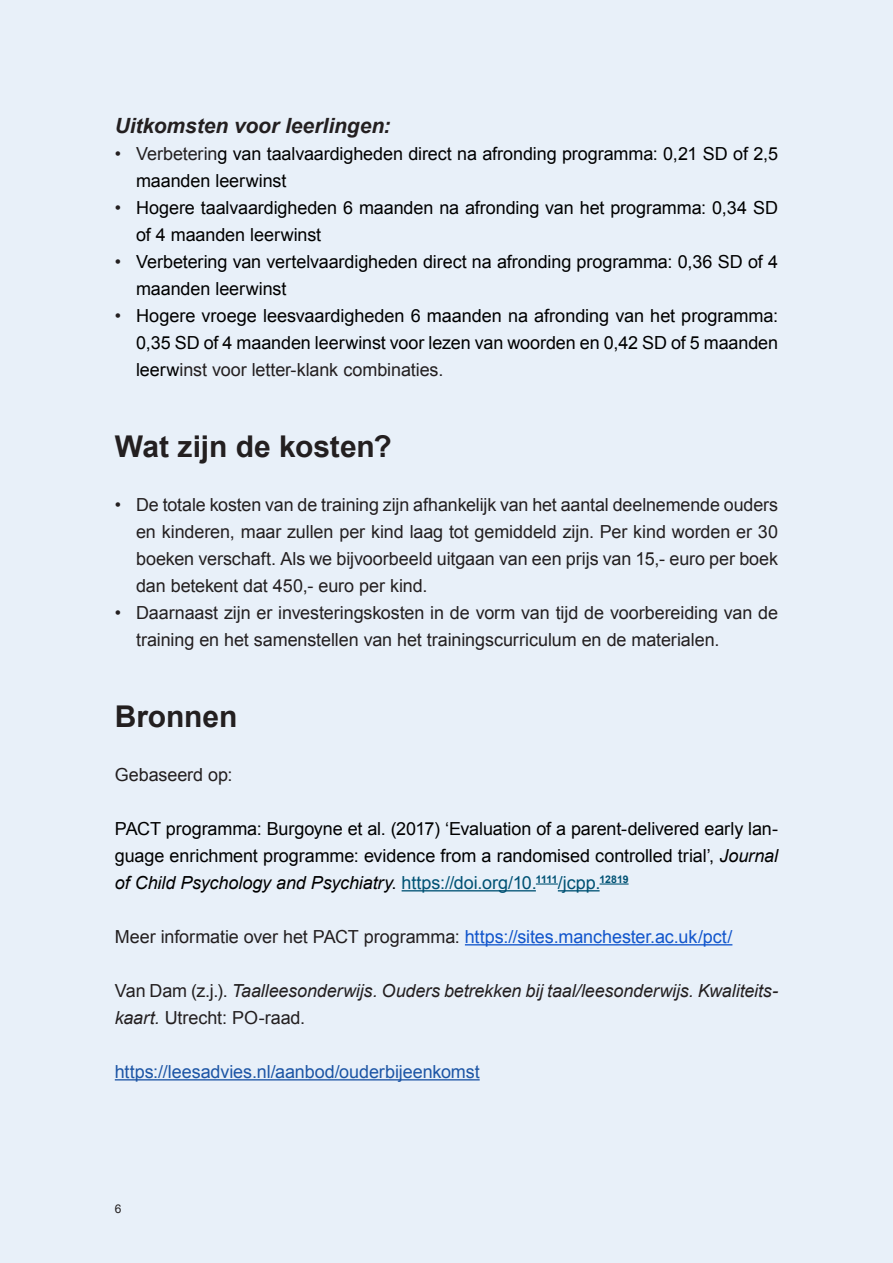
<style>
.page{position:relative;width:893px;height:1263px;background:#e8f0f9}
.page>*{position:absolute;margin:0;border:0;box-sizing:border-box;transform-origin:0 0}
.Subheader_not_number{font:700 30px "Arial";letter-spacing:-.005em;color:#231f20}
.introtext{font:italic 700 21px "Arial";letter-spacing:-.005em;color:#231f20}
.Bibliography{font:18px/27px "Arial";letter-spacing:-.005em;color:#000}
.Bibliography-2{font:18px/27px "Arial";letter-spacing:-.005em;color:#231f20;text-align:justify}
.Bibliography-3{font:italic 18px/27px "Arial";letter-spacing:-.005em;color:#231f20}
.Bibliography-4{font:18px "Arial";letter-spacing:-.005em;color:#1c55a5}
.t1{font:12px "Arial";color:#231f20}
.s1{color:#231f20}
.s2{font-style:italic}
.s3{color:#005274}
.s4{color:#15c}
.s5{font-style:normal}
</style>
<div class="page">
<hr style="left:402px;top:890px;width:134px;height:1px;background:#005274">
<svg style="left:536px;top:883px;width:22px;height:1px"></svg>
<hr style="left:558px;top:890px;width:42px;height:1px;background:#005274">
<svg style="left:600px;top:883px;width:29px;height:1px"></svg>
<hr style="left:465px;top:944px;width:267px;height:1px;background:#15c">
<hr style="left:115px;top:1079px;width:365px;height:1px;background:#1c55a5">
<p class="introtext" style="left:115px;top:112px;width:277px">Uitkomsten voor leerlingen:</p>
<p class="Bibliography" style="left:136px;top:140px;width:644px;text-indent:-21px"><span class="s1">• Verbeterin</span>g van taalvaardigheden direct na afronding programma: 0,21 SD of 2,5 maanden leerwinst</p>
<p class="Bibliography" style="left:136px;top:194px;width:644px;text-indent:-21px"><span class="s1">•</span> Hogere taalvaardigheden 6 maanden na afronding van het programma: 0,34 SD of 4 maanden leerwinst</p>
<p class="Bibliography" style="left:136px;top:248px;width:644px;text-indent:-21px"><span class="s1">•</span> Verbetering van vertelvaardigheden direct na afronding programma: 0,36 SD of 4 maanden leerwinst</p>
<p class="Bibliography" style="left:136px;top:302px;width:644px;text-align:justify;text-indent:-21px"><span class="s1">•</span> Hogere vroege leesvaardigheden 6 maanden na afronding van het programma:<br>0,35 SD of 4 maanden leerwinst voor lezen van woorden en 0,42 SD of 5 maanden leerw<span class="s1">inst voor letter-klank combinaties.</span></p>
<p class="Subheader_not_number" style="left:115px;top:427px;width:278px">Wat zijn de kosten?</p>
<p class="Bibliography-2" style="left:136px;top:491px;width:644px;text-indent:-21px">• De totale kosten van de training zijn afhankelijk van het aantal deelnemende ouders en kinderen, maar zullen per kind laag tot gemiddeld zijn. Per kind worden er 30 boeken verschaft. Als we bijvoorbeeld uitgaan van een prijs van 15,- euro per boek dan betekent dat 450,- euro per kind.</p>
<p class="Bibliography-2" style="left:136px;top:599px;width:644px;text-indent:-21px">• Daarnaast zijn er investeringskosten in de vorm van tijd de voorbereiding van de training en het samenstellen van het trainingscurriculum en de materialen.</p>
<p class="Subheader_not_number" style="left:115px;top:697px;width:124px">Bronnen</p>
<p class="Bibliography-2" style="left:115px;top:761px;width:119px">Gebaseerd op:</p>
<p class="Bibliography" style="left:115px;top:815px;width:665px;text-align:justify">PACT programma: Burgoyne et al. (2017) ‘Evaluation of a parent-delivered early lan&shy;guage enrichment programme: evidence from a randomised controlled trial’, <span class="s2">Journal of Child Psychology and Psychiatry</span>. <span class="s3">https://doi.org/10.</span><sup>1111</sup><span class="s3">/jcpp.</span><sup>12819</sup></p>
<p class="Bibliography-2" style="left:115px;top:923px;width:619px">Meer informatie over het PACT programma: <span class="s4">https://sites.manchester.ac.uk/pct/</span></p>
<p class="Bibliography-3" style="left:115px;top:977px;width:665px"><span class="s5">Van Dam (z.j.).</span> Taalleesonderwijs. Ouders betrekken bij taal/leesonderwijs. Kwaliteits&shy;kaart. <span class="s5">Utrecht: PO-raad.</span></p>
<p class="Bibliography-4" style="left:115px;top:1060px;width:366px">https://leesadvies.nl/aanbod/ouderbijeenkomst</p>
<p class="t1" style="left:115px;top:1201px;width:8px">6</p>
</div>
